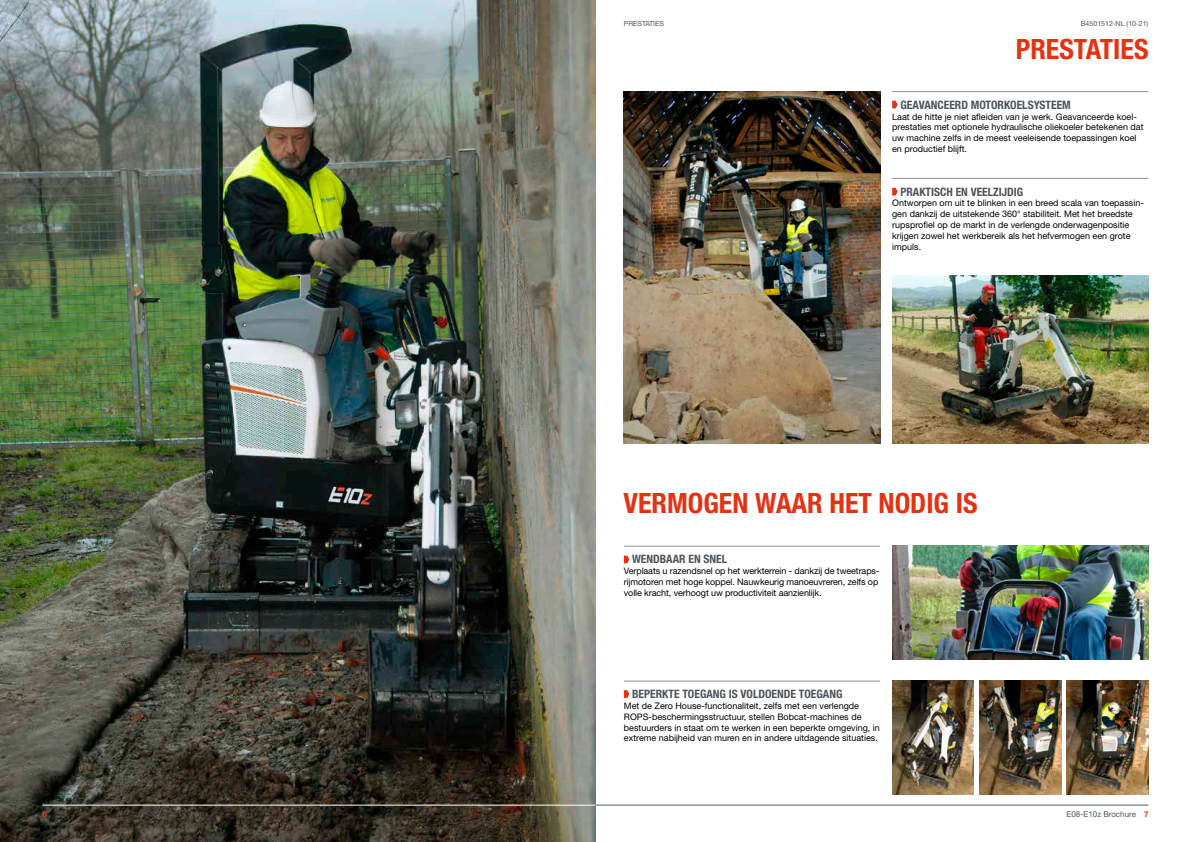
<style>
.page{position:relative;width:1191px;height:842px;background:#fff}
.page>*{position:absolute;margin:0;border:0;box-sizing:border-box;transform-origin:0 0}
.t1{font:700 condensed 28px "Helvetica Neue LT Pro";color:#e43312}
.t2{font:700 condensed 11.6px "Helvetica Neue LT Pro";color:#4c555c}
.t3{font:9px/10.8px "Helvetica Neue LT Pro";color:#000}
.t4{font:8px "Helvetica Neue LT Pro";color:#4c555c}
.t5{font:700 8px "Helvetica Neue LT Pro";color:#e43312}
.t6{font:7px "Helvetica Neue LT Pro";color:#4c555c}
.s1{font-weight:700;color:#e43312}
</style>
<div class="page">
<img style="left:0;top:0;width:595px;height:842px">
<img style="left:624px;top:92px;width:256px;height:351px">
<img style="left:892px;top:276px;width:256px;height:167px">
<hr style="left:43px;top:805px;width:552px;height:1px;background:#fff">
<hr style="left:595px;top:805px;width:553px;height:1px;background:#8b9296">
<hr style="left:892px;top:91px;width:256px;height:1px;background:#8b9296">
<svg style="left:892px;top:101px;width:5px;height:7px"></svg>
<hr style="left:892px;top:178px;width:256px;height:1px;background:#8b9296">
<svg style="left:892px;top:188px;width:5px;height:8px"></svg>
<img style="left:892px;top:546px;width:256px;height:113px">
<img style="left:892px;top:681px;width:81px;height:113px">
<img style="left:979px;top:681px;width:82px;height:113px">
<img style="left:1066px;top:681px;width:82px;height:113px">
<hr style="left:624px;top:546px;width:256px;height:1px;background:#8b9296">
<svg style="left:624px;top:556px;width:5px;height:7px"></svg>
<hr style="left:624px;top:681px;width:256px;height:1px;background:#8b9296">
<svg style="left:624px;top:690px;width:5px;height:8px"></svg>
<p class="t6" style="left:624px;top:19px;width:42px">PRESTATIES</p>
<p class="t6" style="left:1080px;top:19px;width:69px">B4501512-NL (10-21)</p>
<h1 class="t1" style="left:1015px;top:32px;width:134px">PRESTATIES</h1>
<p class="t2" style="left:900px;top:98px;width:172px">GEAVANCEERD MOTORKOELSYSTEEM</p>
<p class="t3" style="left:892px;top:111px;width:253px">Laat de hitte je niet afleiden van je werk. Geavanceerde koel&shy;prestaties met optionele hydraulische oliekoeler betekenen dat uw machine zelfs in de meest veeleisende toepassingen koel en productief blijft.</p>
<p class="t2" style="left:900px;top:184px;width:124px">PRAKTISCH EN VEELZIJDIG</p>
<p class="t3" style="left:892px;top:197px;width:253px">Ontworpen om uit te blinken in een breed scala van toepassin&shy;gen dankzij de uitstekende 360° stabiliteit. Met het breedste rupsprofiel op de markt in de verlengde onderwagenpositie krijgen zowel het werkbereik als het hefvermogen een grote impuls.</p>
<h1 class="t1" style="left:623px;top:487px;width:356px">VERMOGEN WAAR HET NODIG IS</h1>
<p class="t2" style="left:632px;top:552px;width:96px">WENDBAAR EN SNEL</p>
<p class="t3" style="left:624px;top:565px;width:257px">Verplaats u razendsnel op het werkterrein - dankzij de tweetraps&shy;rijmotoren met hoge koppel. Nauwkeurig manoeuvreren, zelfs op volle kracht, verhoogt uw productiviteit aanzienlijk.</p>
<p class="t2" style="left:632px;top:687px;width:212px">BEPERKTE TOEGANG IS VOLDOENDE TOEGANG</p>
<p class="t3" style="left:624px;top:700px;width:257px">Met de Zero House-functionaliteit, zelfs met een verlengde ROPS-beschermingsstructuur, stellen Bobcat-machines de bestuurders in staat om te werken in een beperkte omgeving, in extreme nabijheid van muren en in andere uitdagende situaties.</p>
<p class="t5" style="left:43px;top:809px;width:6px">6</p>
<p class="t4" style="left:1066px;top:809px;width:83px">E08-E10z Brochure <span class="s1">7</span></p>
</div>
